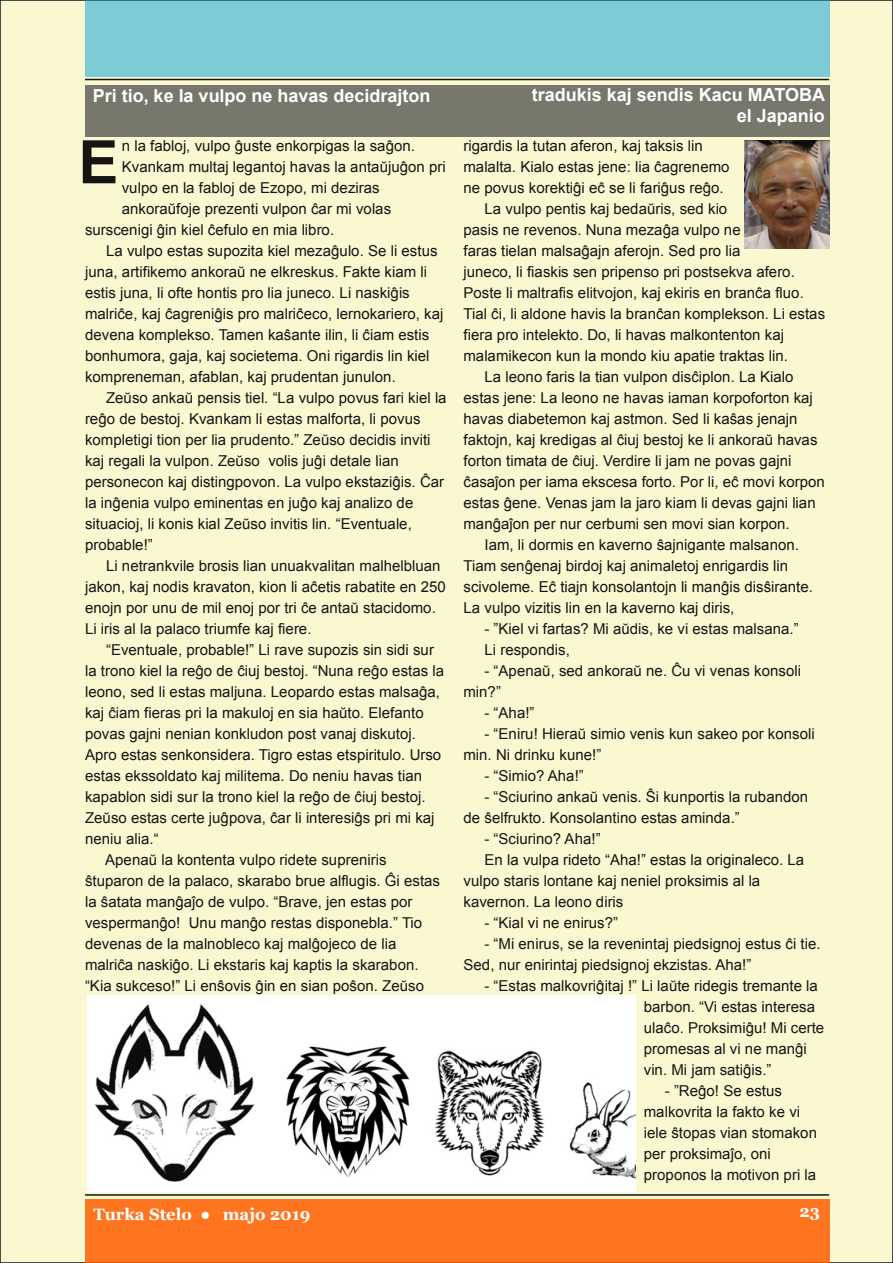
<style>
.page{position:relative;width:893px;height:1263px;background:#faf8d0}
.page>*{position:absolute;margin:0;border:0;box-sizing:border-box;transform-origin:0 0}
.t1{font:700 60px "Arial";color:#161413}
.t2{font:700 18px/21px "Arial";color:#fff;text-align:right}
.t3{font:700 16.5px "Georgia";color:#fff}
.t4{font:15px/21px "Arial";letter-spacing:.005em;color:#161413}
</style>
<div class="page">
<div style="left:85px;top:1199px;width:744px;height:64px;background:#fe741f"></div>
<hr style="left:85px;top:1194px;width:744px;height:2px;background:#161413">
<div style="left:85px;top:0;width:744px;height:77px;background:#7dcbd7"></div>
<hr style="left:85px;top:79px;width:744px;height:1px;background:#161413">
<div style="left:85px;top:85px;width:744px;height:51px;background:#78776b"></div>
<img style="left:744px;top:140px;width:85px;height:108px">
<img style="left:87px;top:996px;width:549px;height:195px">
<p class="t2" style="left:93px;top:85px;width:339px">Pri tio, ke la vulpo ne havas decidrajton</p>
<p class="t2" style="left:532px;top:84px;width:295px">tradukis kaj sendis Kacu MATOBA el Japanio</p>
<p class="t4" style="left:122px;top:136px;width:295px">n la fabloj, vulpo ĝuste enkorpigas la saĝon.</p>
<p class="t4" style="left:122px;top:157px;width:326px">Kvankam multaj legantoj havas la antaŭjuĝon pri</p>
<p class="t4" style="left:122px;top:178px;width:259px">vulpo en la fabloj de Ezopo, mi deziras</p>
<p class="t4" style="left:122px;top:199px;width:271px">ankoraŭfoje prezenti vulpon ĉar mi volas</p>
<p class="t4" style="left:85px;top:220px;width:251px">surscenigi ĝin kiel ĉefulo en mia libro.</p>
<p class="t4" style="left:106px;top:241px;width:333px">La vulpo estas supozita kiel mezaĝulo. Se li estus</p>
<p class="t4" style="left:85px;top:262px;width:344px">juna, artifikemo ankoraŭ ne elkreskus. Fakte kiam li</p>
<p class="t4" style="left:85px;top:283px;width:326px">estis juna, li ofte hontis pro lia juneco. Li naskiĝis</p>
<p class="t4" style="left:85px;top:304px;width:360px">malriĉe, kaj ĉagreniĝis pro malriĉeco, lernokariero, kaj</p>
<p class="t4" style="left:85px;top:325px;width:346px">devena komplekso. Tamen kaŝante ilin, li ĉiam estis</p>
<p class="t4" style="left:85px;top:346px;width:346px">bonhumora, gaja, kaj societema. Oni rigardis lin kiel</p>
<p class="t4" style="left:85px;top:367px;width:312px">kompreneman, afablan, kaj prudentan junulon.</p>
<p class="t4" style="left:106px;top:388px;width:342px">Zeŭso ankaŭ pensis tiel. “La vulpo povus fari kiel la</p>
<p class="t4" style="left:85px;top:409px;width:337px">reĝo de bestoj. Kvankam li estas malforta, li povus</p>
<p class="t4" style="left:85px;top:430px;width:347px">kompletigi tion per lia prudento.” Zeŭso decidis inviti</p>
<p class="t4" style="left:85px;top:451px;width:315px">kaj regali la vulpon. Zeŭso volis juĝi detale lian</p>
<p class="t4" style="left:85px;top:472px;width:361px">personecon kaj distingpovon. La vulpo ekstaziĝis. Ĉar</p>
<p class="t4" style="left:85px;top:493px;width:330px">la inĝenia vulpo eminentas en juĝo kaj analizo de</p>
<p class="t4" style="left:85px;top:514px;width:328px">situacioj, li konis kial Zeŭso invitis lin. “Eventuale,</p>
<p class="t4" style="left:85px;top:535px;width:69px">probable!”</p>
<p class="t4" style="left:106px;top:556px;width:336px">Li netrankvile brosis lian unuakvalitan malhelbluan</p>
<p class="t4" style="left:85px;top:577px;width:362px">jakon, kaj nodis kravaton, kion li aĉetis rabatite en 250</p>
<p class="t4" style="left:85px;top:598px;width:352px">enojn por unu de mil enoj por tri ĉe antaŭ stacidomo.</p>
<p class="t4" style="left:85px;top:619px;width:228px">Li iris al la palaco triumfe kaj fiere.</p>
<p class="t4" style="left:106px;top:640px;width:329px">“Eventuale, probable!” Li rave supozis sin sidi sur</p>
<p class="t4" style="left:85px;top:661px;width:361px">la trono kiel la reĝo de ĉiuj bestoj. “Nuna reĝo estas la</p>
<p class="t4" style="left:85px;top:682px;width:357px">leono, sed li estas maljuna. Leopardo estas malsaĝa,</p>
<p class="t4" style="left:85px;top:703px;width:340px">kaj ĉiam fieras pri la makuloj en sia haŭto. Elefanto</p>
<p class="t4" style="left:85px;top:724px;width:332px">povas gajni nenian konkludon post vanaj diskutoj.</p>
<p class="t4" style="left:85px;top:745px;width:358px">Apro estas senkonsidera. Tigro estas etspiritulo. Urso</p>
<p class="t4" style="left:85px;top:766px;width:339px">estas ekssoldato kaj militema. Do neniu havas tian</p>
<p class="t4" style="left:85px;top:787px;width:342px">kapablon sidi sur la trono kiel la reĝo de ĉiuj bestoj.</p>
<p class="t4" style="left:85px;top:808px;width:351px">Zeŭso estas certe juĝpova, ĉar li interesiĝs pri mi kaj</p>
<p class="t4" style="left:85px;top:829px;width:75px">neniu alia.“</p>
<p class="t4" style="left:105px;top:850px;width:283px">Apenaŭ la kontenta vulpo ridete supreniris</p>
<p class="t4" style="left:85px;top:871px;width:357px">ŝtuparon de la palaco, skarabo brue alflugis. Ĝi estas</p>
<p class="t4" style="left:85px;top:892px;width:329px">la ŝatata manĝaĵo de vulpo. “Brave, jen estas por</p>
<p class="t4" style="left:85px;top:913px;width:339px">vespermanĝo! Unu manĝo restas disponebla.” Tio</p>
<p class="t4" style="left:85px;top:934px;width:313px">devenas de la malnobleco kaj malĝojeco de lia</p>
<p class="t4" style="left:85px;top:955px;width:335px">malriĉa naskiĝo. Li ekstaris kaj kaptis la skarabon.</p>
<p class="t4" style="left:85px;top:976px;width:340px">“Kia sukceso!” Li enŝovis ĝin en sian poŝon. Zeŭso</p>
<h1 class="t1" style="left:78px;top:129px;width:41px">E</h1>
<p class="t4" style="left:463px;top:136px;width:241px">rigardis la tutan aferon, kaj taksis lin</p>
<p class="t4" style="left:463px;top:157px;width:268px">malalta. Kialo estas jene: lia ĉagrenemo</p>
<p class="t4" style="left:463px;top:178px;width:262px">ne povus korektiĝi eĉ se li fariĝus reĝo.</p>
<p class="t4" style="left:484px;top:199px;width:244px">La vulpo pentis kaj bedaŭris, sed kio</p>
<p class="t4" style="left:463px;top:220px;width:279px">pasis ne revenos. Nuna mezaĝa vulpo ne</p>
<p class="t4" style="left:463px;top:241px;width:278px">faras tielan malsaĝajn aferojn. Sed pro lia</p>
<p class="t4" style="left:463px;top:262px;width:333px">juneco, li fiaskis sen pripenso pri postsekva afero.</p>
<p class="t4" style="left:463px;top:283px;width:342px">Poste li maltrafis elitvojon, kaj ekiris en branĉa fluo.</p>
<p class="t4" style="left:463px;top:304px;width:363px">Tial ĉi, li aldone havis la branĉan komplekson. Li estas</p>
<p class="t4" style="left:463px;top:325px;width:322px">fiera pro intelekto. Do, li havas malkontenton kaj</p>
<p class="t4" style="left:463px;top:346px;width:326px">malamikecon kun la mondo kiu apatie traktas lin.</p>
<p class="t4" style="left:484px;top:367px;width:310px">La leono faris la tian vulpon disĉiplon. La Kialo</p>
<p class="t4" style="left:463px;top:388px;width:351px">estas jene: La leono ne havas iaman korpoforton kaj</p>
<p class="t4" style="left:463px;top:409px;width:335px">havas diabetemon kaj astmon. Sed li kaŝas jenajn</p>
<p class="t4" style="left:463px;top:430px;width:355px">faktojn, kaj kredigas al ĉiuj bestoj ke li ankoraŭ havas</p>
<p class="t4" style="left:463px;top:451px;width:329px">forton timata de ĉiuj. Verdire li jam ne povas gajni</p>
<p class="t4" style="left:463px;top:472px;width:363px">ĉasaĵon per iama ekscesa forto. Por li, eĉ movi korpon</p>
<p class="t4" style="left:463px;top:493px;width:354px">estas ĝene. Venas jam la jaro kiam li devas gajni lian</p>
<p class="t4" style="left:463px;top:514px;width:328px">manĝaĵon per nur cerbumi sen movi sian korpon.</p>
<p class="t4" style="left:484px;top:535px;width:316px">Iam, li dormis en kaverno ŝajnigante malsanon.</p>
<p class="t4" style="left:463px;top:556px;width:326px">Tiam senĝenaj birdoj kaj animaletoj enrigardis lin</p>
<p class="t4" style="left:463px;top:577px;width:351px">scivoleme. Eĉ tiajn konsolantojn li manĝis disŝirante.</p>
<p class="t4" style="left:463px;top:598px;width:272px">La vulpo vizitis lin en la kaverno kaj diris,</p>
<p class="t4" style="left:484px;top:619px;width:316px">- ”Kiel vi fartas? Mi aŭdis, ke vi estas malsana.”<br>Li respondis,</p>
<p class="t4" style="left:463px;top:661px;width:339px;text-indent:21px">- “Apenaŭ, sed ankoraŭ ne. Ĉu vi venas konsoli min?”</p>
<p class="t4" style="left:484px;top:703px;width:52px">- “Aha!”</p>
<p class="t4" style="left:463px;top:724px;width:353px;text-indent:21px">- “Eniru! Hieraŭ simio venis kun sakeo por konsoli min. Ni drinku kune!”</p>
<p class="t4" style="left:484px;top:766px;width:101px">- “Simio? Aha!”</p>
<p class="t4" style="left:463px;top:787px;width:346px;text-indent:21px">- “Sciurino ankaŭ venis. Ŝi kunportis la rubandon de ŝelfrukto. Konsolantino estas aminda.”</p>
<p class="t4" style="left:484px;top:829px;width:118px">- “Sciurino? Aha!”</p>
<p class="t4" style="left:484px;top:850px;width:321px">En la vulpa rideto “Aha!” estas la originaleco. La</p>
<p class="t4" style="left:463px;top:871px;width:298px">vulpo staris lontane kaj neniel proksimis al la</p>
<p class="t4" style="left:463px;top:892px;width:161px">kavernon. La leono diris</p>
<p class="t4" style="left:484px;top:913px;width:135px">- “Kial vi ne enirus?”</p>
<p class="t4" style="left:463px;top:934px;width:359px;text-indent:21px">- “Mi enirus, se la revenintaj piedsignoj estus ĉi tie.<br>Sed, nur enirintaj piedsignoj ekzistas. Aha!”</p>
<p class="t4" style="left:644px;top:976px;width:182px;text-indent:-159px">- “Estas malkovriĝitaj !” Li laŭte ridegis tremante la barbon. “Vi estas interesa ulaĉo. Proksimiĝu! Mi certe promesas al vi ne manĝi vin. Mi jam satiĝis.”</p>
<p class="t4" style="left:644px;top:1081px;width:175px;text-indent:21px">- ”Reĝo! Se estus malkovrita la fakto ke vi iele ŝtopas vian stomakon per proksimaĵo, oni proponos la motivon pri la</p>
<p class="t3" style="left:94px;top:1205px;width:219px">Turka Stelo ● majo 2019</p>
<p class="t3" style="left:800px;top:1201px;width:22px">23</p>
</div>
